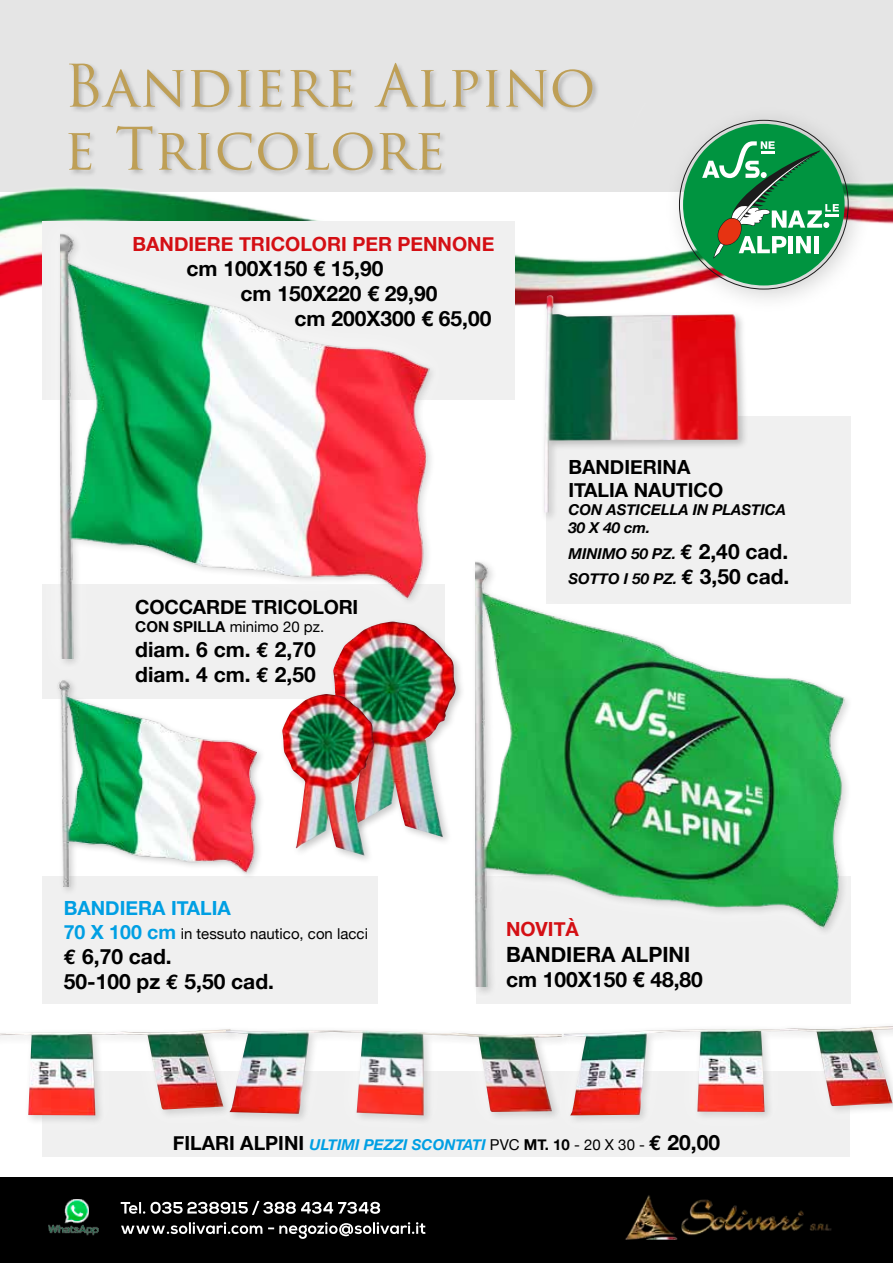
<style>
.page{position:relative;width:893px;height:1263px;background:#fff}
.page>*{position:absolute;margin:0;border:0;box-sizing:border-box;transform-origin:0 0}
.t1{font:57px/63px "Trajan Pro";color:#be9f56}
.t2{font:700 21px/25.2px "Helvetica Neue";color:#000}
.t3{font:700 19.5px/23.4px "Helvetica Neue";letter-spacing:-.01em;color:#000}
.t4{font:700 19.5px "Helvetica Neue";color:#d40f14}
.t5{font:700 19.5px "Helvetica Neue";color:#009fe3}
.t6{font:italic 700 15px/18px "Helvetica Neue";color:#000}
.t7{font:15px "Helvetica Neue";color:#000}
.t8{font:italic 700 15px "Helvetica Neue";color:#009fe3}
.s1{font-weight:700}
.s2{font-family:"Euro Mono"}
.s3{font-family:"Euro Mono";font-style:normal;font-size:21px}
.s4{font-style:normal;font-size:21px}
.s5{font-weight:700;font-size:19.5px;color:#009fe3}
.s6{font-style:normal;font-size:19.5px;color:#000}
.s7{font-weight:400;font-style:normal;color:#000}
.s8{font-style:normal;color:#000}
.s9{font-family:"Euro Mono";font-style:normal;font-size:21px;color:#000}
.s10{font-style:normal;font-size:21px;color:#000}
</style>
<div class="page">
<div style="left:0;top:0;width:893px;height:191px;background:#e5e5e5"></div>
<div style="left:0;top:1178px;width:893px;height:85px;background:#000"></div>
<img style="left:64px;top:1199px;width:25px;height:24px">
<img style="left:48px;top:1223px;width:50px;height:13px">
<svg style="left:121px;top:1222px;width:305px;height:17px"></svg>
<svg style="left:121px;top:1200px;width:259px;height:15px"></svg>
<img style="left:625px;top:1195px;width:207px;height:45px">
<img style="left:0;top:182px;width:893px;height:124px">
<div style="left:67px;top:62px;width:533px;height:116px;background:#000;opacity:.22"></div>
<div style="left:546px;top:417px;width:304px;height:187px;background:#f0f0f0"></div>
<div style="left:43px;top:876px;width:335px;height:127px;background:#f0f0f0"></div>
<div style="left:43px;top:1071px;width:807px;height:86px;background:#f0f0f0"></div>
<div style="left:663px;top:104px;width:211px;height:211px;background:#000;opacity:.22"></div>
<div style="left:683px;top:124px;width:162px;height:161px;background:#009440;border-radius:50%"></div>
<svg style="left:702px;top:141px;width:137px;height:118px"></svg>
<div style="left:451px;top:538px;width:415px;height:472px;background:#fff;opacity:.55"></div>
<img style="left:475px;top:545px;width:391px;height:441px">
<div style="left:37px;top:209px;width:415px;height:473px;background:#fff;opacity:.55"></div>
<img style="left:61px;top:217px;width:472px;height:441px">
<div style="left:541px;top:1002px;width:352px;height:137px;background:#fff;opacity:.55"></div>
<img style="left:585px;top:1026px;width:308px;height:89px">
<div style="left:0;top:1006px;width:253px;height:136px;background:#fff;opacity:.55"></div>
<img style="left:0;top:1029px;width:200px;height:86px">
<svg style="left:200px;top:998px;width:385px;height:144px;fill:#f1f1f1"></svg>
<img style="left:226px;top:1030px;width:336px;height:85px">
<div style="left:540px;top:292px;width:209px;height:230px;background:#000;opacity:.22"></div>
<img style="left:544px;top:295px;width:195px;height:217px">
<div style="left:329px;top:617px;width:137px;height:229px;background:#000;opacity:.22"></div>
<img style="left:333px;top:622px;width:123px;height:215px">
<img style="left:54px;top:671px;width:255px;height:215px">
<div style="left:279px;top:690px;width:105px;height:175px;background:#000;opacity:.22"></div>
<img style="left:282px;top:694px;width:92px;height:162px">
<h1 class="t1" style="left:64px;top:54px;width:533px">Bandiere Alpino e Tricolore</h1>
<p class="t4" style="left:133px;top:232px;width:363px">BANDIERE TRICOLORI PER PENNONE</p>
<p class="t2" style="left:187px;top:255px;width:198px">cm 100X150 € 15,90</p>
<p class="t2" style="left:241px;top:281px;width:198px">cm 150X220 € 29,90</p>
<p class="t2" style="left:294px;top:306px;width:198px">cm 200X300 € 65,00</p>
<p class="t3" style="left:135px;top:594px;width:225px">COCCARDE TRICOLORI</p>
<p class="t7" style="left:135px;top:617px;width:190px"><span class="s1">CON SPILLA</span> minimo 20 pz.</p>
<p class="t2" style="left:135px;top:636px;width:182px">diam. 6 cm. <span class="s2">E</span> 2,70 diam. 4 cm. <span class="s2">E</span> 2,50</p>
<p class="t3" style="left:568px;top:455px;width:156px">Bandierina<br>ITALIA NAUTICO</p>
<p class="t6" style="left:568px;top:501px;width:219px">CON ASTICELLA IN PLASTICA<br>30 X 40 CM.</p>
<p class="t6" style="left:568px;top:540px;width:223px;line-height:25.2px">MINIMO 50 PZ. <span class="s3">E</span> <span class="s4">2,40 cad.<br></span>SOTTO I 50 PZ. <span class="s3">E</span> <span class="s4">3,50 cad.</span></p>
<p class="t5" style="left:64px;top:896px;width:28px">Bandiera</p>
<p class="t5" style="left:171px;top:896px;width:18px">Italia</p>
<p class="t7" style="left:64px;top:924px;width:306px"><span class="s5">70 x 100 cm</span> in tessuto nautico, con lacci</p>
<p class="t2" style="left:64px;top:943px;width:212px"><span class="s2">E</span> 6,70 cad.<br>50-100 pz <span class="s2">E</span> 5,50 cad.</p>
<p class="t4" style="left:506px;top:917px;width:74px">NOVITà</p>
<p class="t2" style="left:506px;top:941px;width:198px">BANDIERA ALPINI cm 100X150 € 48,80</p>
<p class="t8" style="left:173px;top:1135px;width:549px"><span class="s6">FILARI ALPINI</span> ULTIMI PEZZI SCONTATI <span class="s7">PVC</span> <span class="s8">mt. 10</span> <span class="s7">- 20 x 30 -</span> <span class="s9">E</span> <span class="s10">20,00</span></p>
</div>
